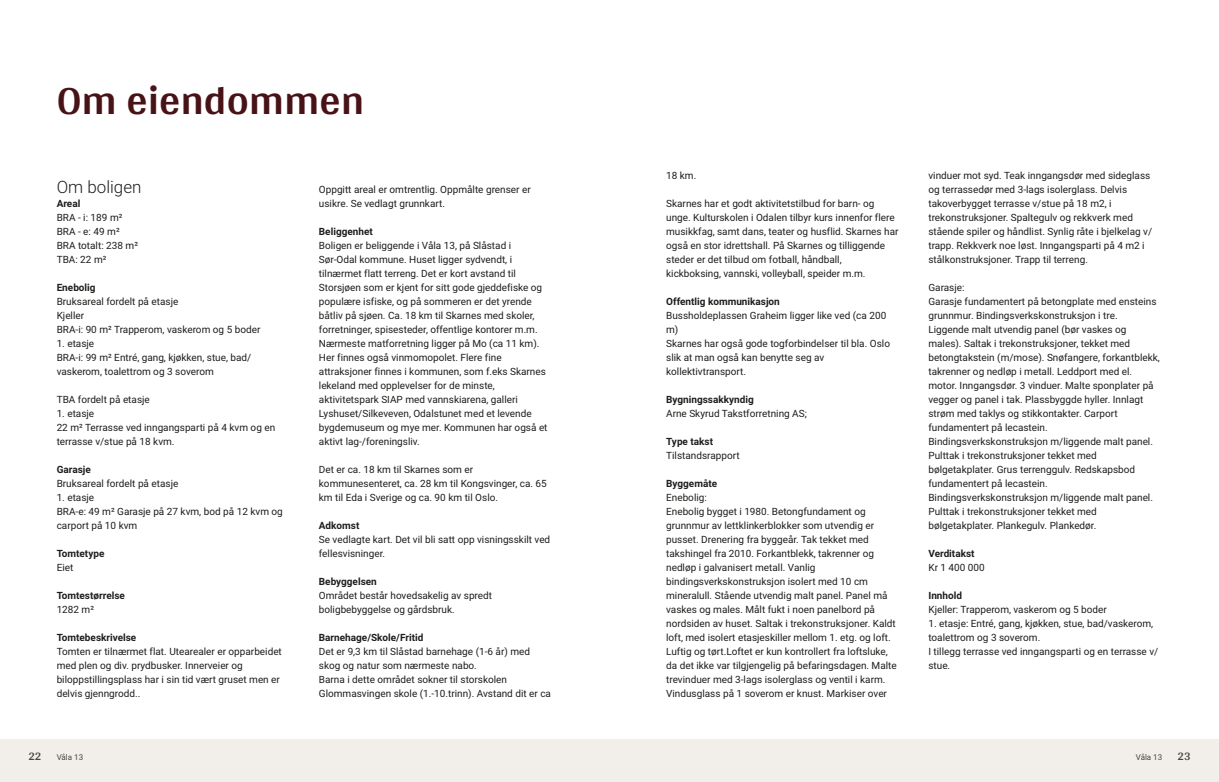
<style>
.page{position:relative;width:1219px;height:782px;background:#fff}
.page>*{position:absolute;margin:0;border:0;box-sizing:border-box;transform-origin:0 0}
.t1{font:700 42px "Arya";color:#481317}
.t2{font:300 17px "Roboto Vitec";color:#1d1d1b}
.t3{font:700 12px "Arya";color:#414749}
.t4{font:10px/14px "Roboto Vitec";color:#1d1d1b}
.t5{font:700 10px "Roboto Vitec";color:#1d1d1b}
.t6{font:8px "Roboto Vitec";color:#414749}
</style>
<div class="page">
<div style="left:0;top:739px;width:612px;height:42px;background:#f2eeea"></div>
<div style="left:607px;top:739px;width:612px;height:42px;background:#f2eeea"></div>
<h1 class="t1" style="left:57px;top:75px;width:309px">Om eiendommen</h1>
<h2 class="t2" style="left:57px;top:174px;width:86px">Om boligen</h2>
<p class="t5" style="left:57px;top:196px;width:25px">Areal</p>
<p class="t4" style="left:57px;top:209px;width:83px">BRA ‑ i: 189 m²<br>BRA ‑ e: 49 m²<br>BRA totalt: 238 m²<br>TBA: 22 m²</p>
<p class="t5" style="left:57px;top:280px;width:40px">Enebolig</p>
<p class="t4" style="left:57px;top:293px;width:205px">Bruksareal fordelt på etasje<br>Kjeller<br>BRA‑i: 90 m² Trapperom, vaskerom og 5 boder</p>
<p class="t4" style="left:57px;top:335px;width:196px">1. etasje<br>BRA‑i: 99 m² Entré, gang, kjøkken, stue, bad/ vaskerom, toalettrom og 3 soverom</p>
<p class="t4" style="left:57px;top:391px;width:95px">TBA fordelt på etasje</p>
<p class="t4" style="left:57px;top:405px;width:220px">1. etasje<br>22 m² Terrasse ved inngangsparti på 4 kvm og en terrasse v/stue på 18 kvm.</p>
<p class="t5" style="left:57px;top:462px;width:36px">Garasje</p>
<p class="t4" style="left:57px;top:475px;width:123px">Bruksareal fordelt på etasje</p>
<p class="t4" style="left:57px;top:489px;width:228px">1. etasje<br>BRA‑e: 49 m² Garasje på 27 kvm, bod på 12 kvm og carport på 10 kvm</p>
<p class="t5" style="left:57px;top:546px;width:49px">Tomtetype</p>
<p class="t4" style="left:57px;top:559px;width:18px">Eiet</p>
<p class="t5" style="left:57px;top:588px;width:70px">Tomtestørrelse</p>
<p class="t4" style="left:57px;top:601px;width:39px">1282 m²</p>
<p class="t5" style="left:57px;top:630px;width:81px">Tomtebeskrivelse</p>
<p class="t4" style="left:57px;top:643px;width:227px">Tomten er tilnærmet flat. Utearealer er opparbeidet med plen og div. prydbusker. Innerveier og biloppstillingsplass har i sin tid vært gruset men er delvis gjenngrodd..</p>
<p class="t3" style="left:28px;top:749px;width:15px">22</p>
<p class="t6" style="left:57px;top:751px;width:28px">Våla 13</p>
<p class="t4" style="left:319px;top:181px;width:213px">Oppgitt areal er omtrentlig. Oppmålte grenser er usikre. Se vedlagt grunnkart.</p>
<p class="t5" style="left:319px;top:224px;width:55px">Beliggenhet</p>
<p class="t4" style="left:319px;top:237px;width:230px">Boligen er beliggende i Våla 13, på Slåstad i Sør‑Odal kommune. Huset ligger sydvendt, i tilnærmet flatt terreng. Det er kort avstand til Storsjøen som er kjent for sitt gode gjeddefiske og populære isfiske, og på sommeren er det yrende båtliv på sjøen. Ca. 18 km til Skarnes med skoler, forretninger, spisesteder, offentlige kontorer m.m.<br>Nærmeste matforretning ligger på Mo (ca 11 km).<br>Her finnes også vinmomopolet. Flere fine attraksjoner finnes i kommunen, som f.eks Skarnes lekeland med opplevelser for de minste, aktivitetspark SIAP med vannskiarena, galleri Lyshuset/Silkeveven, Odalstunet med et levende bygdemuseum og mye mer. Kommunen har også et aktivt lag‑/foreningsliv.</p>
<p class="t4" style="left:319px;top:461px;width:229px">Det er ca. 18 km til Skarnes som er kommunesenteret, ca. 28 km til Kongsvinger, ca. 65 km til Eda i Sverige og ca. 90 km til Oslo.</p>
<p class="t5" style="left:319px;top:518px;width:42px">Adkomst</p>
<p class="t4" style="left:319px;top:531px;width:233px">Se vedlagte kart. Det vil bli satt opp visningsskilt ved fellesvisninger.</p>
<p class="t5" style="left:319px;top:574px;width:59px">Bebyggelsen</p>
<p class="t4" style="left:319px;top:587px;width:175px">Området består hovedsakelig av spredt boligbebyggelse og gårdsbruk.</p>
<p class="t5" style="left:319px;top:630px;width:106px">Barnehage/Skole/Fritid</p>
<p class="t4" style="left:319px;top:643px;width:234px">Det er 9,3 km til Slåstad barnehage (1‑6 år) med skog og natur som nærmeste nabo.<br>Barna i dette området sokner til storskolen Glommasvingen skole (1.‑10.trinn). Avstand dit er ca</p>
<p class="t4" style="left:666px;top:167px;width:32px">18 km.</p>
<p class="t4" style="left:666px;top:195px;width:234px">Skarnes har et godt aktivitetstilbud for barn‑ og unge. Kulturskolen i Odalen tilbyr kurs innenfor flere musikkfag, samt dans, teater og husflid. Skarnes har også en stor idrettshall. På Skarnes og tilliggende steder er det tilbud om fotball, håndball, kickboksing, vannski, volleyball, speider m.m.</p>
<p class="t5" style="left:666px;top:294px;width:115px">Offentlig kommunikasjon</p>
<p class="t4" style="left:666px;top:307px;width:225px">Bussholdeplassen Graheim ligger like ved (ca 200 m)<br>Skarnes har også gode togforbindelser til bla. Oslo slik at man også kan benytte seg av kollektivtransport.</p>
<p class="t5" style="left:666px;top:392px;width:89px">Bygningssakkyndig</p>
<p class="t4" style="left:666px;top:405px;width:142px">Arne Skyrud Takstforretning AS;</p>
<p class="t5" style="left:666px;top:434px;width:48px">Type takst</p>
<p class="t4" style="left:666px;top:447px;width:75px">Tilstandsrapport</p>
<p class="t5" style="left:666px;top:476px;width:52px">Byggemåte</p>
<p class="t4" style="left:666px;top:489px;width:232px">Enebolig:<br>Enebolig bygget i 1980. Betongfundament og grunnmur av lettklinkerblokker som utvendig er pusset. Drenering fra byggeår. Tak tekket med takshingel fra 2010. Forkantblekk, takrenner og nedløp i galvanisert metall. Vanlig bindingsverkskonstruksjon isolert med 10 cm mineralull. Stående utvendig malt panel. Panel må vaskes og males. Målt fukt i noen panelbord på nordsiden av huset. Saltak i trekonstruksjoner. Kaldt loft, med isolert etasjeskiller mellom 1. etg. og loft.<br>Luftig og tørt.Loftet er kun kontrollert fra loftsluke, da det ikke var tilgjengelig på befaringsdagen. Malte trevinduer med 3‑lags isolerglass og ventil i karm.<br>Vindusglass på 1 soverom er knust. Markiser over</p>
<p class="t4" style="left:928px;top:167px;width:225px">vinduer mot syd. Teak inngangsdør med sideglass og terrassedør med 3‑lags isolerglass. Delvis takoverbygget terrasse v/stue på 18 m2, i trekonstruksjoner. Spaltegulv og rekkverk med stående spiler og håndlist. Synlig råte i bjelkelag v/ trapp. Rekkverk noe løst. Inngangsparti på 4 m2 i stålkonstruksjoner. Trapp til terreng.</p>
<p class="t4" style="left:928px;top:279px;width:233px">Garasje:<br>Garasje fundamentert på betongplate med ensteins grunnmur. Bindingsverkskonstruksjon i tre.<br>Liggende malt utvendig panel (bør vaskes og males). Saltak i trekonstruksjoner, tekket med betongtakstein (m/mose). Snøfangere, forkantblekk, takrenner og nedløp i metall. Leddport med el. motor. Inngangsdør. 3 vinduer. Malte sponplater på vegger og panel i tak. Plassbyggde hyller. Innlagt strøm med taklys og stikkontakter. Carport fundamentert på lecastein.<br>Bindingsverkskonstruksjon m/liggende malt panel.<br>Pulttak i trekonstruksjoner tekket med bølgetakplater. Grus terrenggulv. Redskapsbod fundamentert på lecastein.<br>Bindingsverkskonstruksjon m/liggende malt panel.<br>Pulttak i trekonstruksjoner tekket med bølgetakplater. Plankegulv. Plankedør.</p>
<p class="t5" style="left:928px;top:546px;width:48px">Verditakst</p>
<p class="t4" style="left:928px;top:559px;width:58px">Kr 1 400 000</p>
<p class="t5" style="left:928px;top:588px;width:35px">Innhold</p>
<p class="t4" style="left:928px;top:601px;width:180px">Kjeller: Trapperom, vaskerom og 5 boder</p>
<p class="t4" style="left:928px;top:615px;width:231px">1. etasje: Entré, gang, kjøkken, stue, bad/vaskerom, toalettrom og 3 soverom.<br>I tillegg terrasse ved inngangsparti og en terrasse v/ stue.</p>
<p class="t6" style="left:1136px;top:751px;width:28px">Våla 13</p>
<p class="t3" style="left:1177px;top:749px;width:15px">23</p>
</div>
